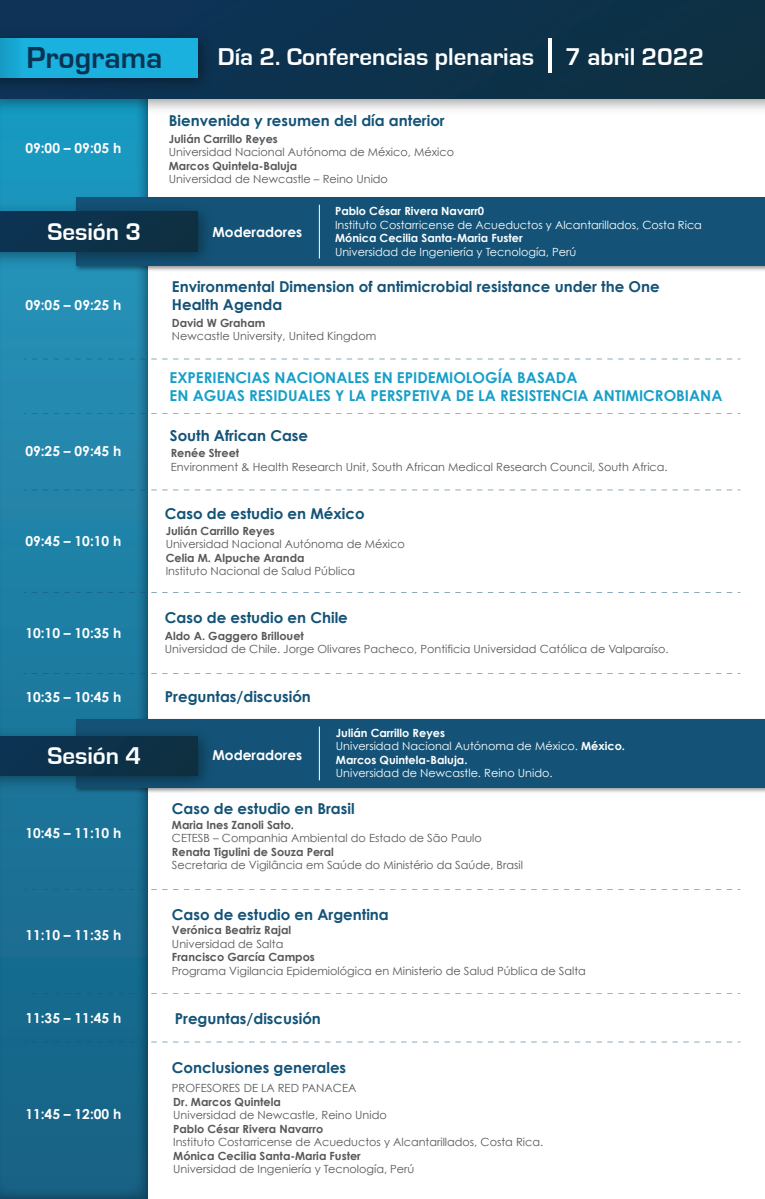
<style>
.page{position:relative;width:765px;height:1199px;background:#fff}
.page>*{position:absolute;margin:0;border:0;box-sizing:border-box;transform-origin:0 0}
.t1{font:700 31.25px "Eurostile";color:#093353}
.t2{font:700 25px "Eurostile";color:#fff}
.t3{font:700 15px/18px "Century Gothic";color:#145377}
.t4{font:700 15px/18px "Century Gothic";color:#179fc9}
.t5{font:700 13.75px "Century Gothic";color:#fff}
.t6{font:11.25px "Century Gothic";color:#57585a}
.t7{font:700 11.25px "Century Gothic";color:#57585a}
.t8{font:700 11.25px/13.5px "Century Gothic";color:#fff}
.t9{font:11.25px "Century Gothic";color:#fff}
.s1{font-weight:400}
</style>
<div class="page">
<svg style="left:0;top:120px;width:147px;height:1078px;background:#1c799e"></svg>
<img style="left:73px;top:716px;width:692px;height:77px">
<div style="left:76px;top:719px;width:689px;height:68px;background:#145377"></div>
<hr style="left:319px;top:726px;width:1px;height:54px;background:#fff">
<img style="left:72px;top:194px;width:693px;height:77px">
<div style="left:76px;top:198px;width:689px;height:68px;background:#145377"></div>
<img style="left:0;top:99px;width:765px;height:21px">
<div style="left:0;top:0;width:765px;height:99px;background:#0d324b"></div>
<img style="left:0;top:196px;width:220px;height:77px">
<div style="left:0;top:211px;width:197px;height:40px;background:#0d324a"></div>
<img style="left:0;top:23px;width:220px;height:77px">
<svg style="left:0;top:38px;width:197px;height:40px;background:#19afdc"></svg>
<img style="left:0;top:721px;width:220px;height:76px">
<div style="left:0;top:736px;width:197px;height:39px;background:#0d324a"></div>
<hr style="left:549px;top:38px;width:3px;height:34px;background:#fff">
<svg style="left:32px;top:358px;width:708px;height:1px"></svg>
<svg style="left:32px;top:413px;width:708px;height:1px"></svg>
<svg style="left:32px;top:489px;width:708px;height:1px"></svg>
<svg style="left:32px;top:592px;width:708px;height:1px"></svg>
<svg style="left:32px;top:673px;width:708px;height:1px"></svg>
<svg style="left:32px;top:1041px;width:708px;height:1px"></svg>
<svg style="left:32px;top:993px;width:708px;height:1px"></svg>
<svg style="left:32px;top:888px;width:116px;height:1px"></svg>
<hr style="left:319px;top:205px;width:1px;height:53px;background:#fff">
<h1 class="t1" style="left:26px;top:40px;width:138px">Programa</h1>
<h2 class="t2" style="left:218px;top:43px;width:488px">Día 2. Conferencias plenarias 7 abril 2022</h2>
<p class="t5" style="left:25px;top:140px;width:97px">09:00 – 09:05 h</p>
<h2 class="t2" style="left:47px;top:218px;width:95px">Sesión 3</h2>
<p class="t5" style="left:25px;top:296px;width:97px">09:05 – 09:25 h</p>
<p class="t5" style="left:25px;top:442px;width:97px">09:25 – 09:45 h</p>
<h3 class="t3" style="left:169px;top:111px;width:277px">Bienvenida y resumen del día anterior</h3>
<p class="t7" style="left:169px;top:131px;width:111px">Julián Carrillo Reyes</p>
<p class="t6" style="left:169px;top:145px;width:287px">Universidad Nacional Autónoma de México, México</p>
<p class="t7" style="left:169px;top:158px;width:130px">Marcos Quintela-Baluja</p>
<p class="t6" style="left:169px;top:172px;width:221px">Universidad de Newcastle – Reino Unido</p>
<p class="t5" style="left:213px;top:223px;width:91px">Moderadores</p>
<p class="t8" style="left:335px;top:204px;width:151px">Pablo César Rivera Navarr0</p>
<p class="t9" style="left:335px;top:218px;width:368px">Instituto Costarricense de Acueductos y Alcantarillados, Costa Rica</p>
<p class="t8" style="left:335px;top:231px;width:189px">Mónica Cecilia Santa-Maria Fuster</p>
<p class="t9" style="left:335px;top:245px;width:243px">Universidad de Ingeniería y Tecnología, Perú</p>
<h3 class="t3" style="left:172px;top:277px;width:489px">Environmental Dimension of antimicrobial resistance under the One<br>Health Agenda</h3>
<p class="t7" style="left:172px;top:315px;width:95px">David W Graham</p>
<p class="t6" style="left:172px;top:329px;width:206px">Newcastle University, United Kingdom</p>
<h3 class="t4" style="left:170px;top:367px;width:554px">EXPERIENCIAS NACIONALES EN EPIDEMIOLOGÍA BASADA<br>EN AGUAS RESIDUALES Y LA PERSPETIVA DE LA RESISTENCIA ANTIMICROBIANA</h3>
<h3 class="t3" style="left:170px;top:426px;width:140px">South African Case</h3>
<p class="t7" style="left:171px;top:446px;width:70px">Renée Street</p>
<p class="t6" style="left:171px;top:459px;width:498px">Environment &amp; Health Research Unit, South African Medical Research Council, South Africa.</p>
<p class="t5" style="left:25px;top:532px;width:97px">09:45 – 10:10 h</p>
<p class="t5" style="left:25px;top:624px;width:97px">10:10 – 10:35 h</p>
<p class="t5" style="left:25px;top:688px;width:97px">10:35 – 10:45 h</p>
<h2 class="t2" style="left:47px;top:741px;width:95px">Sesión 4</h2>
<p class="t5" style="left:25px;top:824px;width:97px">10:45 – 11:10 h</p>
<p class="t5" style="left:25px;top:926px;width:97px">11:10 – 11:35 h</p>
<p class="t5" style="left:25px;top:1008px;width:97px">11:35 – 11:45 h</p>
<p class="t5" style="left:25px;top:1105px;width:97px">11:45 – 12:00 h</p>
<h3 class="t3" style="left:165px;top:504px;width:201px">Caso de estudio en México</h3>
<p class="t7" style="left:166px;top:523px;width:111px">Julián Carrillo Reyes</p>
<p class="t6" style="left:166px;top:537px;width:241px">Universidad Nacional Autónoma de México</p>
<p class="t7" style="left:166px;top:550px;width:140px">Celia M. Alpuche Aranda</p>
<p class="t6" style="left:166px;top:564px;width:191px">Instituto Nacional de Salud Pública</p>
<h3 class="t3" style="left:165px;top:607px;width:185px">Caso de estudio en Chile</h3>
<p class="t7" style="left:165px;top:628px;width:141px">Aldo A. Gaggero Brillouet</p>
<p class="t6" style="left:165px;top:642px;width:505px">Universidad de Chile. Jorge Olivares Pacheco, Pontificia Universidad Católica de Valparaíso.</p>
<h3 class="t3" style="left:165px;top:686px;width:148px">Preguntas/discusión</h3>
<p class="t5" style="left:213px;top:746px;width:91px">Moderadores</p>
<p class="t8" style="left:336px;top:725px;width:291px">Julián Carrillo Reyes<br><span class="s1">Universidad Nacional Autónoma de México.</span> México.<br>Marcos Quintela-Baluja.</p>
<p class="t9" style="left:336px;top:766px;width:218px">Universidad de Newcastle. Reino Unido.</p>
<h3 class="t3" style="left:172px;top:798px;width:184px">Caso de estudio en Brasil</h3>
<p class="t7" style="left:172px;top:817px;width:124px">Maria Ines Zanoli Sato.</p>
<p class="t6" style="left:172px;top:831px;width:311px">CETESB – Companhia Ambiental do Estado de São Paulo</p>
<p class="t7" style="left:172px;top:844px;width:163px">Renata Tigulini de Souza Peral</p>
<p class="t6" style="left:172px;top:858px;width:353px">Secretaria de Vigilância em Saúde do Ministério da Saúde, Brasil</p>
<h3 class="t3" style="left:172px;top:904px;width:218px">Caso de estudio en Argentina</h3>
<p class="t7" style="left:172px;top:923px;width:121px">Verónica Beatriz Rajal</p>
<p class="t6" style="left:172px;top:936px;width:113px">Universidad de Salta</p>
<p class="t7" style="left:172px;top:950px;width:144px">Francisco García Campos</p>
<p class="t6" style="left:172px;top:963px;width:416px">Programa Vigilancia Epidemiológica en Ministerio de Salud Pública de Salta</p>
<h3 class="t3" style="left:175px;top:1009px;width:148px">Preguntas/discusión</h3>
<h3 class="t3" style="left:172px;top:1058px;width:176px">Conclusiones generales</h3>
<p class="t6" style="left:172px;top:1080px;width:186px">PROFESORES DE LA RED PANACEA</p>
<p class="t7" style="left:173px;top:1094px;width:109px">Dr. Marcos Quintela</p>
<p class="t6" style="left:173px;top:1107px;width:215px">Universidad de Newcastle, Reino Unido</p>
<p class="t7" style="left:173px;top:1121px;width:152px">Pablo César Rivera Navarro</p>
<p class="t6" style="left:173px;top:1134px;width:372px">Instituto Costarricense de Acueductos y Alcantarillados, Costa Rica.</p>
<p class="t7" style="left:173px;top:1148px;width:189px">Mónica Cecilia Santa-Maria Fuster</p>
<p class="t6" style="left:173px;top:1161px;width:243px">Universidad de Ingeniería y Tecnología, Perú</p>
</div>
